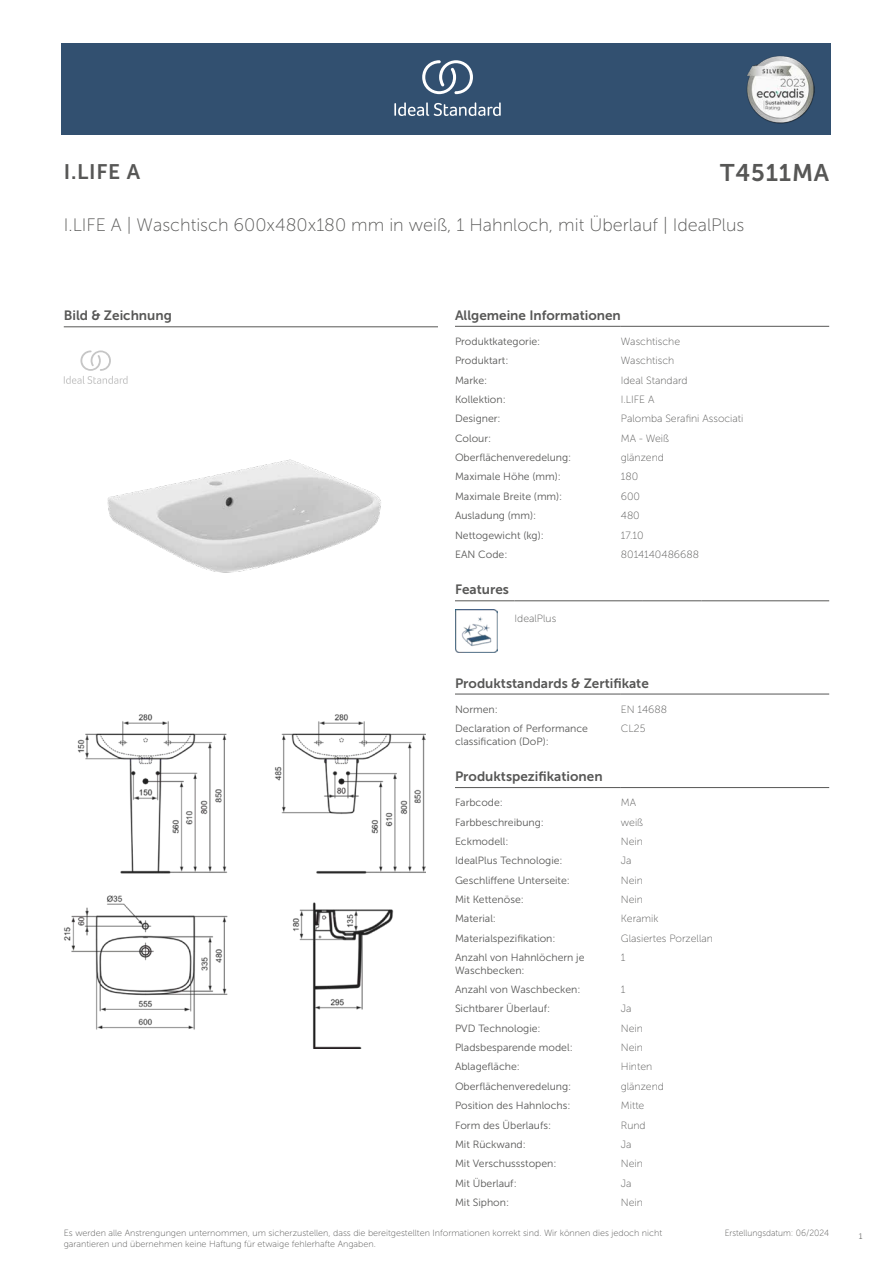
<style>
.page{position:relative;width:893px;height:1263px;background:#fff}
.page>*{position:absolute;margin:0;border:0;box-sizing:border-box;transform-origin:0 0}
.t1{font:24px "Museo Sans 700";letter-spacing:.035em;color:#575756}
.t2{font:21px "Museo Sans 700";color:#575756}
.t3{font:18px "Museo Sans 100";color:#575756}
.t4{font:13.5px "Museo Sans 700";color:#575756}
.t5{font:10.5px/12.6px "Museo Sans 300";color:#575756}
.t6{font:10.5px "Museo Sans 100";color:#575756}
.t7{font:9px/10.8px "Museo Sans 100";color:#575756}
.t8{font:9px "Museo Sans 100";color:#575756;scale:.95 1}
.t9{font:300 9px "Calibri";color:#575756;scale:.95 1}
</style>
<div class="page">
<div style="left:62px;top:43px;width:769px;height:91px;background:#325070"></div>
<hr style="left:455px;top:326px;width:166px;height:1px;background:#575756">
<hr style="left:621px;top:326px;width:208px;height:1px;background:#575756">
<hr style="left:455px;top:600px;width:59px;height:1px;background:#575756">
<hr style="left:514px;top:600px;width:128px;height:1px;background:#575756">
<hr style="left:642px;top:600px;width:60px;height:1px;background:#575756">
<hr style="left:702px;top:600px;width:127px;height:1px;background:#575756">
<img style="left:455px;top:609px;width:42px;height:43px">
<hr style="left:455px;top:694px;width:166px;height:1px;background:#575756">
<hr style="left:621px;top:694px;width:208px;height:1px;background:#575756">
<hr style="left:455px;top:787px;width:166px;height:1px;background:#575756">
<hr style="left:621px;top:787px;width:208px;height:1px;background:#575756">
<img style="left:64px;top:714px;width:361px;height:335px">
<hr style="left:64px;top:327px;width:374px;height:1px;background:#575756">
<svg style="left:64px;top:350px;width:64px;height:34px"></svg>
<img style="left:107px;top:459px;width:274px;height:114px">
<svg style="left:394px;top:102px;width:107px;height:14px"></svg>
<svg style="left:422px;top:60px;width:51px;height:34px"></svg>
<img style="left:746px;top:56px;width:68px;height:67px">
<h2 class="t2" style="left:64px;top:160px;width:78px">I.LIFE A</h2>
<h1 class="t1" style="left:720px;top:160px;width:111px">T4511MA</h1>
<h3 class="t3" style="left:64px;top:215px;width:682px">I.LIFE A | Waschtisch 600x480x180 mm in weiß, 1 Hahnloch, mit Überlauf | IdealPlus</h3>
<p class="t4" style="left:64px;top:308px;width:110px">Bild &amp; Zeichnung</p>
<p class="t4" style="left:455px;top:308px;width:167px">Allgemeine Informationen</p>
<p class="t5" style="left:455px;top:335px;width:87px">Produktkategorie:</p>
<p class="t6" style="left:621px;top:336px;width:61px">Waschtische</p>
<p class="t5" style="left:455px;top:354px;width:55px">Produktart:</p>
<p class="t6" style="left:621px;top:355px;width:55px">Waschtisch</p>
<p class="t5" style="left:455px;top:374px;width:34px">Marke:</p>
<p class="t6" style="left:621px;top:374px;width:68px">Ideal Standard</p>
<p class="t5" style="left:455px;top:393px;width:52px">Kollektion:</p>
<p class="t6" style="left:621px;top:394px;width:35px">I.LIFE A</p>
<p class="t5" style="left:455px;top:413px;width:47px">Designer:</p>
<p class="t6" style="left:621px;top:413px;width:124px">Palomba Serafini Associati</p>
<p class="t5" style="left:455px;top:432px;width:38px">Colour:</p>
<p class="t6" style="left:621px;top:433px;width:50px">MA - Weiß</p>
<p class="t5" style="left:455px;top:451px;width:118px">Oberflächenveredelung:</p>
<p class="t6" style="left:621px;top:452px;width:45px">glänzend</p>
<p class="t5" style="left:455px;top:471px;width:107px">Maximale Höhe (mm):</p>
<p class="t6" style="left:621px;top:471px;width:19px">180</p>
<p class="t5" style="left:455px;top:490px;width:109px">Maximale Breite (mm):</p>
<p class="t6" style="left:621px;top:491px;width:21px">600</p>
<p class="t5" style="left:455px;top:509px;width:83px">Ausladung (mm):</p>
<p class="t6" style="left:621px;top:510px;width:21px">480</p>
<p class="t5" style="left:455px;top:529px;width:90px">Nettogewicht (kg):</p>
<p class="t6" style="left:621px;top:529px;width:24px">17.10</p>
<p class="t5" style="left:455px;top:548px;width:54px">EAN Code:</p>
<p class="t6" style="left:621px;top:549px;width:80px">8014140486688</p>
<p class="t4" style="left:455px;top:582px;width:55px">Features</p>
<p class="t6" style="left:514px;top:612px;width:43px">IdealPlus</p>
<p class="t4" style="left:455px;top:675px;width:195px">Produktstandards &amp; Zertifikate</p>
<p class="t5" style="left:455px;top:703px;width:44px">Normen:</p>
<p class="t6" style="left:621px;top:703px;width:48px">EN 14688</p>
<p class="t5" style="left:455px;top:722px;width:135px">Declaration of Performance classification (DoP):</p>
<p class="t6" style="left:621px;top:723px;width:26px">CL25</p>
<p class="t4" style="left:455px;top:769px;width:149px">Produktspezifikationen</p>
<p class="t5" style="left:455px;top:796px;width:49px">Farbcode:</p>
<p class="t6" style="left:621px;top:797px;width:17px">MA</p>
<p class="t5" style="left:455px;top:816px;width:90px">Farbbeschreibung:</p>
<p class="t6" style="left:621px;top:816px;width:24px">weiß</p>
<p class="t5" style="left:455px;top:835px;width:55px">Eckmodell:</p>
<p class="t6" style="left:621px;top:836px;width:24px">Nein</p>
<p class="t5" style="left:455px;top:854px;width:109px">IdealPlus Technologie:</p>
<p class="t6" style="left:621px;top:855px;width:12px">Ja</p>
<p class="t5" style="left:455px;top:874px;width:116px">Geschliffene Unterseite:</p>
<p class="t6" style="left:621px;top:874px;width:24px">Nein</p>
<p class="t5" style="left:455px;top:893px;width:70px">Mit Kettenöse:</p>
<p class="t6" style="left:621px;top:894px;width:24px">Nein</p>
<p class="t5" style="left:455px;top:912px;width:43px">Material:</p>
<p class="t6" style="left:621px;top:913px;width:39px">Keramik</p>
<p class="t5" style="left:455px;top:932px;width:102px">Materialspezifikation:</p>
<p class="t6" style="left:621px;top:932px;width:94px">Glasiertes Porzellan</p>
<p class="t5" style="left:455px;top:951px;width:131px">Anzahl von Hahnlöchern je<br>Waschbecken:</p>
<p class="t6" style="left:621px;top:952px;width:6px">1</p>
<p class="t5" style="left:455px;top:983px;width:127px">Anzahl von Waschbecken:</p>
<p class="t6" style="left:621px;top:984px;width:6px">1</p>
<p class="t5" style="left:455px;top:1002px;width:97px">Sichtbarer Überlauf:</p>
<p class="t6" style="left:621px;top:1003px;width:12px">Ja</p>
<p class="t5" style="left:455px;top:1022px;width:87px">PVD Technologie:</p>
<p class="t6" style="left:621px;top:1022px;width:24px">Nein</p>
<p class="t5" style="left:455px;top:1041px;width:119px">Pladsbesparende model:</p>
<p class="t6" style="left:621px;top:1042px;width:24px">Nein</p>
<p class="t5" style="left:455px;top:1061px;width:66px">Ablagefläche:</p>
<p class="t6" style="left:621px;top:1061px;width:33px">Hinten</p>
<p class="t5" style="left:455px;top:1080px;width:118px">Oberflächenveredelung:</p>
<p class="t6" style="left:621px;top:1081px;width:45px">glänzend</p>
<p class="t5" style="left:455px;top:1099px;width:117px">Position des Hahnlochs:</p>
<p class="t6" style="left:621px;top:1100px;width:25px">Mitte</p>
<p class="t5" style="left:455px;top:1119px;width:98px">Form des Überlaufs:</p>
<p class="t6" style="left:621px;top:1119px;width:26px">Rund</p>
<p class="t5" style="left:455px;top:1138px;width:72px">Mit Rückwand:</p>
<p class="t6" style="left:621px;top:1139px;width:12px">Ja</p>
<p class="t5" style="left:455px;top:1157px;width:103px">Mit Verschussstopen:</p>
<p class="t6" style="left:621px;top:1158px;width:24px">Nein</p>
<p class="t5" style="left:455px;top:1177px;width:63px">Mit Überlauf:</p>
<p class="t6" style="left:621px;top:1177px;width:12px">Ja</p>
<p class="t5" style="left:455px;top:1196px;width:56px">Mit Siphon:</p>
<p class="t6" style="left:621px;top:1197px;width:24px">Nein</p>
<p class="t7" style="left:64px;top:1227px;width:600px">Es werden alle Anstrengungen unternommen, um sicherzustellen, dass die bereitgestellten Informationen korrekt sind. Wir können dies jedoch nicht garantieren und übernehmen keine Haftung für etwaige fehlerhafte Angaben.</p>
<p class="t8" style="left:725px;top:1228px;width:111px">Erstellungsdatum: 06/2024</p>
<p class="t9" style="left:858px;top:1230px;width:6px">1</p>
</div>
